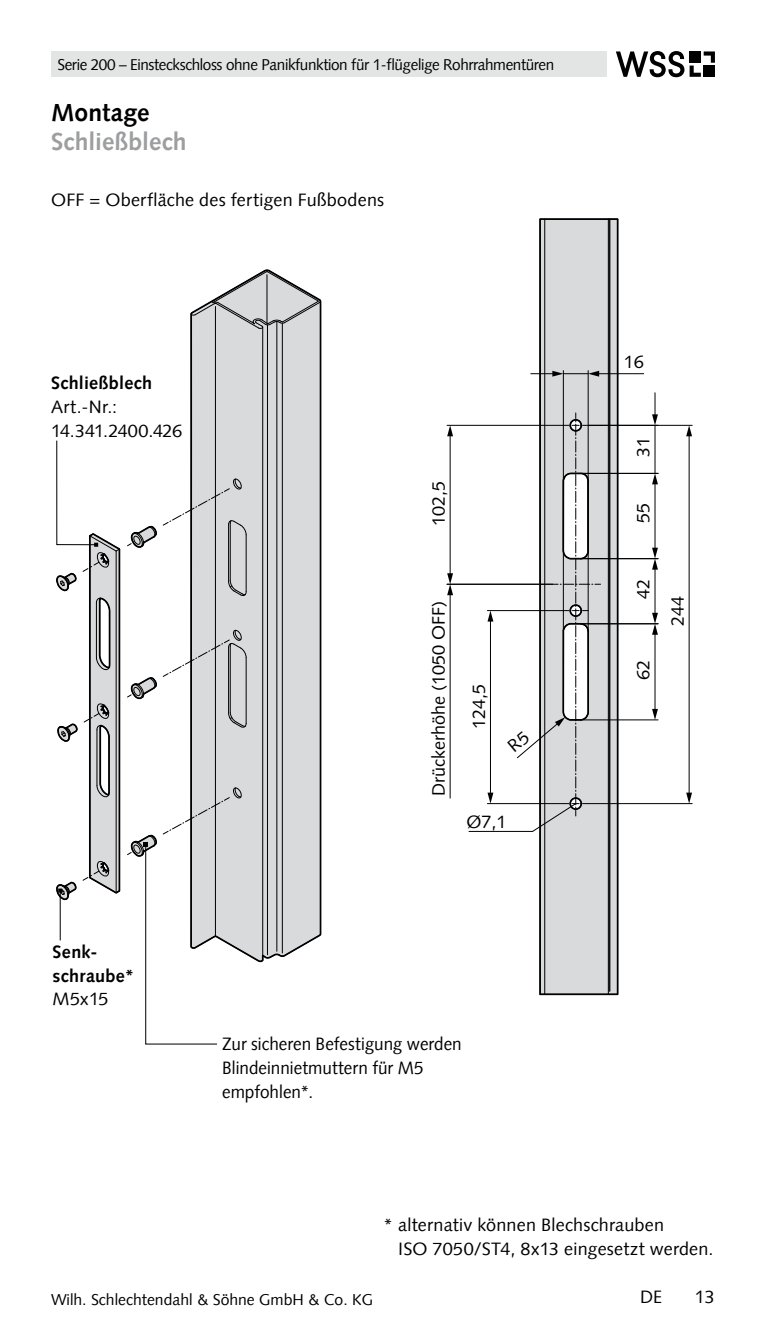
<style>
.page{position:relative;width:766px;height:1340px;background:#fff}
.page>*{position:absolute;margin:0;border:0;box-sizing:border-box;transform-origin:0 0}
.t1{font:700 24.75px "Syntax Com";letter-spacing:.005em;color:#9c9e9f}
.t2{font:700 24.75px "Syntax Com";letter-spacing:.005em;color:#000}
.t3{font:18px/23.6px "Syntax Com";letter-spacing:.005em;color:#000}
.t4{font:18px/23.6px "Syntax Com";letter-spacing:.005em;color:#000;scale:.95 1}
.t5{font:18px "Syntax";color:#000}
.t6{font:700 18px/23.6px "Syntax Com";letter-spacing:.015em;color:#000}
.t7{font:15.75px "Syntax Com";letter-spacing:-.025em;color:#000}
.t8{font:15.75px "Syntax Com";color:#000}
.s1{font-family:"Syntax Com"}
</style>
<div class="page">
<svg style="left:616px;top:51px;width:98px;height:26px"></svg>
<div style="left:689px;top:51px;width:11px;height:12px;background:#000"></div>
<div style="left:51px;top:51px;width:555px;height:26px;background:#e3e4e4"></div>
<div style="left:540px;top:219px;width:77px;height:775px;background:#d9dadb"></div>
<div style="left:539px;top:219px;width:79px;height:776px;border:2px solid #000"></div>
<svg style="left:190px;top:269px;width:132px;height:666px;background:#d3d4d5"></svg>
<hr style="left:544px;top:219px;width:1px;height:775px;background:#000">
<hr style="left:539px;top:219px;width:1px;height:775px;background:#000">
<hr style="left:546px;top:219px;width:59px;height:1px;background:#000">
<hr style="left:546px;top:993px;width:59px;height:1px;background:#000">
<hr style="left:617px;top:219px;width:1px;height:775px;background:#000">
<hr style="left:607px;top:219px;width:1px;height:775px;background:#000">
<hr style="left:608px;top:219px;width:1px;height:772px;background:#000">
<hr style="left:609px;top:219px;width:1px;height:772px;background:#000">
<hr style="left:262px;top:327px;width:1px;height:633px;background:#000">
<hr style="left:191px;top:314px;width:1px;height:632px;background:#000">
<hr style="left:320px;top:301px;width:1px;height:633px;background:#000">
<hr style="left:215px;top:306px;width:1px;height:630px;background:#000">
<hr style="left:267px;top:325px;width:1px;height:629px;background:#000">
<hr style="left:282px;top:323px;width:1px;height:630px;background:#000">
<hr style="left:276px;top:321px;width:1px;height:630px;background:#000">
<svg style="left:191px;top:270px;width:130px;height:59px"></svg>
<hr style="left:490px;top:619px;width:1px;height:175px;background:#000">
<svg style="left:487px;top:611px;width:6px;height:10px"></svg>
<svg style="left:487px;top:792px;width:6px;height:11px"></svg>
<hr style="left:487px;top:803px;width:76px;height:1px;background:#000">
<hr style="left:487px;top:610px;width:76px;height:1px;background:#000">
<svg style="left:652px;top:393px;width:5px;height:32px"></svg>
<hr style="left:449px;top:434px;width:1px;height:141px;background:#000">
<svg style="left:447px;top:426px;width:6px;height:10px"></svg>
<hr style="left:447px;top:425px;width:116px;height:1px;background:#000">
<hr style="left:469px;top:831px;width:63px;height:1px;background:#000">
<hr style="left:587px;top:370px;width:1px;height:261px;background:#000">
<hr style="left:563px;top:370px;width:1px;height:261px;background:#000">
<hr style="left:447px;top:584px;width:105px;height:1px;background:#000">
<hr style="left:449px;top:593px;width:1px;height:205px;background:#000">
<svg style="left:447px;top:573px;width:6px;height:22px"></svg>
<hr style="left:580px;top:473px;width:78px;height:1px;background:#000">
<hr style="left:654px;top:482px;width:1px;height:67px;background:#000">
<svg style="left:652px;top:474px;width:5px;height:10px"></svg>
<hr style="left:580px;top:558px;width:78px;height:1px;background:#000">
<hr style="left:654px;top:567px;width:1px;height:48px;background:#000">
<svg style="left:652px;top:547px;width:5px;height:22px"></svg>
<hr style="left:580px;top:623px;width:78px;height:1px;background:#000">
<hr style="left:580px;top:719px;width:78px;height:1px;background:#000">
<hr style="left:654px;top:632px;width:1px;height:79px;background:#000">
<svg style="left:652px;top:613px;width:5px;height:21px"></svg>
<svg style="left:652px;top:709px;width:5px;height:11px"></svg>
<hr style="left:588px;top:425px;width:104px;height:1px;background:#000">
<hr style="left:588px;top:803px;width:104px;height:1px;background:#000">
<hr style="left:688px;top:434px;width:1px;height:360px;background:#000">
<svg style="left:686px;top:425px;width:5px;height:11px"></svg>
<svg style="left:686px;top:792px;width:5px;height:11px"></svg>
<hr style="left:654px;top:425px;width:1px;height:48px;background:#000">
<hr style="left:597px;top:373px;width:46px;height:1px;background:#000">
<svg style="left:530px;top:371px;width:69px;height:5px"></svg>
<svg style="left:56px;top:439px;width:265px;height:606px"></svg>
<svg style="left:507px;top:413px;width:93px;height:419px"></svg>
<p class="t7" style="left:57px;top:55px;width:498px">Serie 200 – Einsteckschloss ohne Panikfunktion für 1-flügelige Rohrrahmentüren</p>
<h1 class="t2" style="left:51px;top:97px;width:100px">Montage</h1>
<h1 class="t1" style="left:51px;top:127px;width:137px">Schließblech</h1>
<p class="t3" style="left:51px;top:188px;width:334px">OFF = Oberfläche des fertigen Fußbodens</p>
<p class="t6" style="left:51px;top:371px;width:103px">Schließblech</p>
<p class="t3" style="left:51px;top:395px;width:132px">Art.-Nr.:<br>14.341.2400.426</p>
<p class="t5" style="left:427px;top:526px;width:47px;rotate:-90deg">102,5</p>
<p class="t5" style="left:427px;top:796px;width:197px;rotate:-90deg">Drückerhöhe (1050 OFF)</p>
<p class="t5" style="left:468px;top:728px;width:47px;rotate:-90deg">124,5</p>
<p class="t5" style="left:466px;top:810px;width:42px"><span class="s1">Ø</span>7,1</p>
<p class="t6" style="left:53px;top:940px;width:83px">Senk&shy;schraube*</p>
<p class="t3" style="left:53px;top:987px;width:57px">M5x15</p>
<p class="t4" style="left:222px;top:1032px;width:254px">Zur sicheren Befestigung werden<br>Blindeinnietmuttern für M5 empfohlen*.</p>
<p class="t5" style="left:623px;top:351px;width:22px">16</p>
<p class="t5" style="left:632px;top:457px;width:22px;rotate:-90deg">31</p>
<p class="t5" style="left:632px;top:523px;width:22px;rotate:-90deg">55</p>
<p class="t5" style="left:632px;top:598px;width:22px;rotate:-90deg">42</p>
<p class="t5" style="left:632px;top:679px;width:22px;rotate:-90deg">62</p>
<p class="t5" style="left:666px;top:626px;width:32px;rotate:-90deg">244</p>
<p class="t3" style="left:398px;top:1212px;width:317px;text-indent:-15px">* alternativ können Blechschrauben<br>ISO 7050/ST4, 8x13 eingesetzt werden.</p>
<p class="t8" style="left:51px;top:1290px;width:323px">Wilh. Schlechtendahl &amp; Söhne GmbH &amp; Co. KG</p>
<p class="t3" style="left:640px;top:1285px;width:23px">DE</p>
<p class="t3" style="left:694px;top:1285px;width:22px">13</p>
</div>
